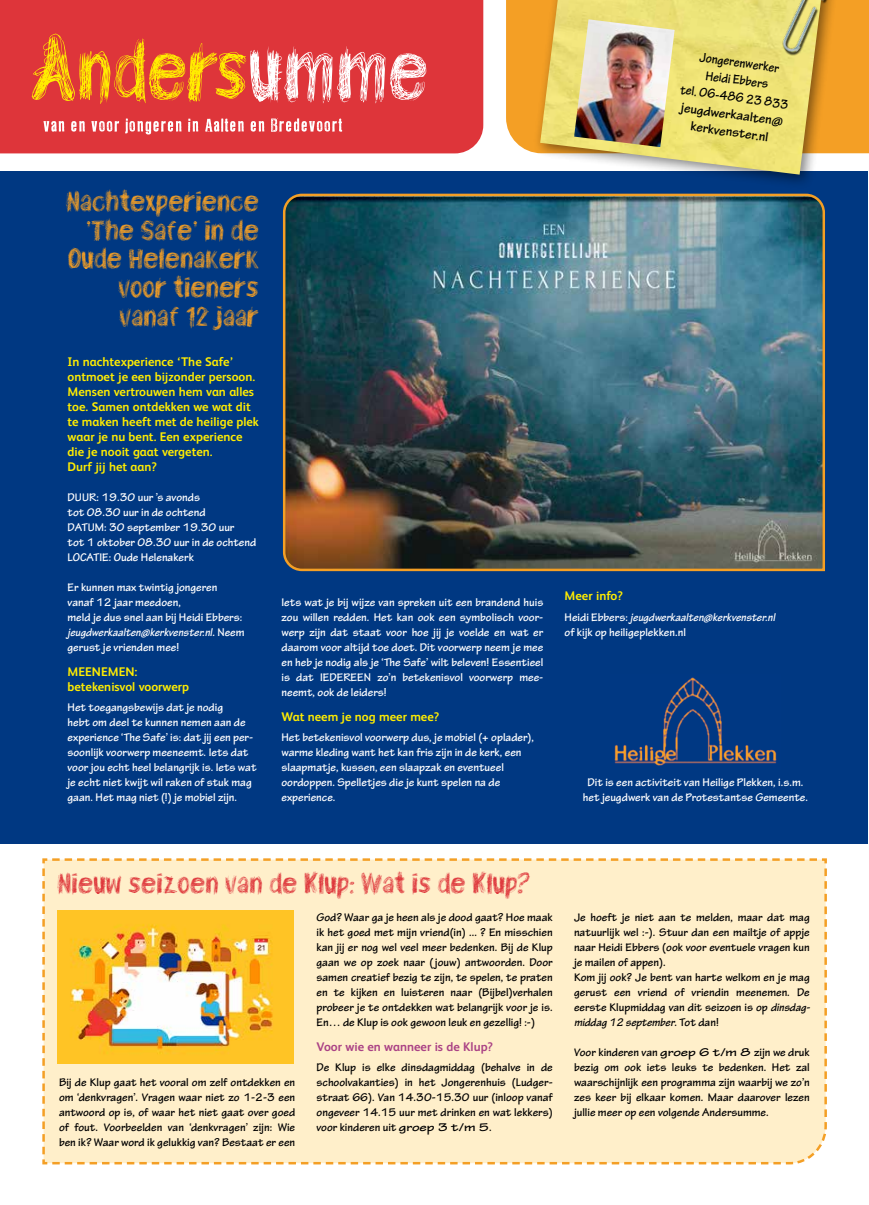
<style>
.page{position:relative;width:869px;height:1205px;background:#fff}
.page>*{position:absolute;margin:0;border:0;box-sizing:border-box;transform-origin:0 0}
.t1{font:26.25px/28.8px "TENOCLOCK";color:#f49f25;text-align:right}
.t2{font:26.25px "TENOCLOCK";color:#de353a}
.t3{font:700 13.75px/17.5px "Tekton Pro";color:#000;text-align:center;scale:.9 1}
.t4{font:700 12.5px/15px "FS Albert";color:#ffed00}
.t5{font:700 12.5px "FS Albert";color:#aa4285}
.t6{font:700 11.88px/15px "Tekton Pro";color:#000;text-align:justify}
.t7{font:700 11.88px/15px "Tekton Pro";color:#fff}
.s1{font-style:italic}
.s2{font-stretch:expanded}
</style>
<div class="page">
<div style="left:0;top:172px;width:866px;height:672px;background:#003882"></div>
<div style="left:0;top:0;width:483px;height:153px;background:#de353a"></div>
<svg style="left:32px;top:34px;width:394px;height:70px;background:#e76b4a"></svg>
<svg style="left:43px;top:117px;width:299px;height:18px;background:#e66c6f"></svg>
<div style="left:42px;top:858px;width:785px;height:307px;background:#ffefca"></div>
<div style="left:506px;top:0;width:362px;height:153px;background:#f49f25"></div>
<div style="left:532px;top:0;width:305px;height:189px;background:#000;opacity:.5"></div>
<img style="left:540px;top:0;width:280px;height:175px">
<img style="left:574px;top:19px;width:100px;height:128px">
<img style="left:763px;top:0;width:79px;height:58px">
<img style="left:614px;top:677px;width:163px;height:89px">
<img style="left:58px;top:910px;width:236px;height:153px">
<img style="left:282px;top:193px;width:543px;height:379px">
<h1 class="t1" style="left:68px;top:187px;width:193px">Nachtexperience 'The Safe’ in de<br>Oude Helenakerk voor tieners vanaf 12 jaar</h1>
<p class="t4" style="left:68px;top:354px;width:193px">In nachtexperience ‘The Safe’ ontmoet je een bijzonder persoon.<br>Mensen vertrouwen hem van alles toe. Samen ontdekken we wat dit te maken heeft met de heilige plek waar je nu bent. Een experience die je nooit gaat vergeten.<br>Durf jij het aan?</p>
<p class="t7" style="left:68px;top:489px;width:190px">DUUR: 19.30 uur ’s avonds<br>tot 08.30 uur in de ochtend<br>DATUM: 30 september 19.30 uur<br>tot 1 oktober 08.30 uur in de ochtend<br>LOCATIE: Oude Helenakerk</p>
<p class="t7" style="left:68px;top:579px;width:178px">Er kunnen max twintig jongeren vanaf 12 jaar meedoen,<br>meld je dus snel aan bij Heidi Ebbers: <span class="s1">jeugdwerkaalten@kerkvenster.nl</span>. Neem gerust je vrienden mee!</p>
<p class="t4" style="left:68px;top:663px;width:123px">MEENEMEN: betekenisvol voorwerp</p>
<p class="t7" style="left:68px;top:699px;width:190px">Het toegangsbewijs dat je nodig<br>hebt om deel te kunnen nemen aan de experience ‘The Safe’ is: dat jij een per&shy;soonlijk voorwerp meeneemt. Iets dat voor jou echt heel belangrijk is. Iets wat je echt niet kwijt wil raken of stuk mag gaan. Het mag niet (!) je mobiel zijn.</p>
<p class="t3" style="left:686px;top:46px;width:123px;rotate:8deg">Jongerenwerker<br>Heidi Ebbers<br>tel. 06-486 23 833 jeugdwerkaalten@ kerkvenster.nl</p>
<p class="t7" style="left:281px;top:594px;width:263px;text-align:justify">Iets wat je bij wijze van spreken uit een brandend huis zou willen redden. Het kan ook een symbolisch voor&shy;werp zijn dat staat voor hoe jij je voelde en wat er daarom voor altijd toe doet. Dit voorwerp neem je mee en heb je nodig als je ‘The Safe’ wilt beleven! Essentieel is dat IEDEREEN zo’n betekenisvol voorwerp mee&shy;neemt, ook de leiders!</p>
<p class="t4" style="left:281px;top:708px;width:159px">Wat neem je nog meer mee?</p>
<p class="t7" style="left:281px;top:729px;width:254px">Het betekenisvol voorwerp dus, je mobiel (+ oplader), warme kleding want het kan fris zijn in de kerk, een slaapmatje, kussen, een slaapzak en eventueel oordoppen. Spelletjes die je kunt spelen na de experience.</p>
<p class="t4" style="left:564px;top:587px;width:60px">Meer info?</p>
<p class="t7" style="left:564px;top:609px;width:212px">Heidi Ebbers: <span class="s1">jeugdwerkaalten@kerkvenster.nl </span>of kijk op heiligeplekken.nl</p>
<p class="t7" style="left:582px;top:774px;width:227px;text-align:center">Dit is een activiteit van Heilige Plekken, i.s.m. het jeugdwerk van de Protestantse Gemeente.</p>
<h1 class="t2" style="left:59px;top:866px;width:472px">Nieuw seizoen van de Klup: Wat is de Klup?</h1>
<p class="t6" style="left:59px;top:1074px;width:238px">Bij de Klup gaat het vooral om zelf ontdekken en om ‘denkvragen’. Vragen waar niet zo 1-2-3 een antwoord op is, of waar het niet gaat over goed of fout. Voorbeelden van ‘denkvragen’ zijn: Wie ben ik? Waar word ik gelukkig van? Bestaat er een</p>
<p class="t6" style="left:316px;top:909px;width:237px">God? Waar ga je heen als je dood gaat? Hoe maak ik het goed met mijn vriend(in) ... ? En misschien kan jij er nog wel veel meer bedenken. Bij de Klup gaan we op zoek naar ( jouw) antwoorden. Door samen creatief bezig te zijn, te spelen, te praten en te kijken en luisteren naar (Bijbel)verhalen probeer je te ontdekken wat belangrijk voor je is.<br>En… de Klup is ook gewoon leuk en gezellig! :-)</p>
<p class="t5" style="left:316px;top:1038px;width:178px">Voor wie en wanneer is de Klup?</p>
<p class="t6" style="left:316px;top:1059px;width:238px">De Klup is elke dinsdagmiddag (behalve in de schoolvakanties) in het Jongerenhuis (Ludger&shy;straat 66). Van 14.30-15.30 uur (inloop vanaf ongeveer 14.15 uur met drinken en wat lekkers) voor kinderen uit <span class="s2">groep 3 t/m 5</span>.</p>
<p class="t6" style="left:573px;top:909px;width:237px;text-align:left">Je hoeft je niet aan te melden, maar dat mag natuurlijk wel :-). Stuur dan een mailtje of appje naar Heidi Ebbers (ook voor eventuele vragen kun je mailen of appen).<br>Kom jij ook? Je bent van harte welkom en je mag gerust een vriend of vriendin meenemen. De eerste Klupmiddag van dit seizoen is op <span class="s1">dinsdag&shy;middag 12 september</span>. Tot dan!</p>
<p class="t6" style="left:573px;top:1044px;width:237px">Voor kinderen van <span class="s2">groep 6 t/m 8</span> zijn we druk bezig om ook iets leuks te bedenken. Het zal waarschijnlijk een programma zijn waarbij we zo’n zes keer bij elkaar komen. Maar daarover lezen jullie meer op een volgende Andersumme.</p>
</div>
